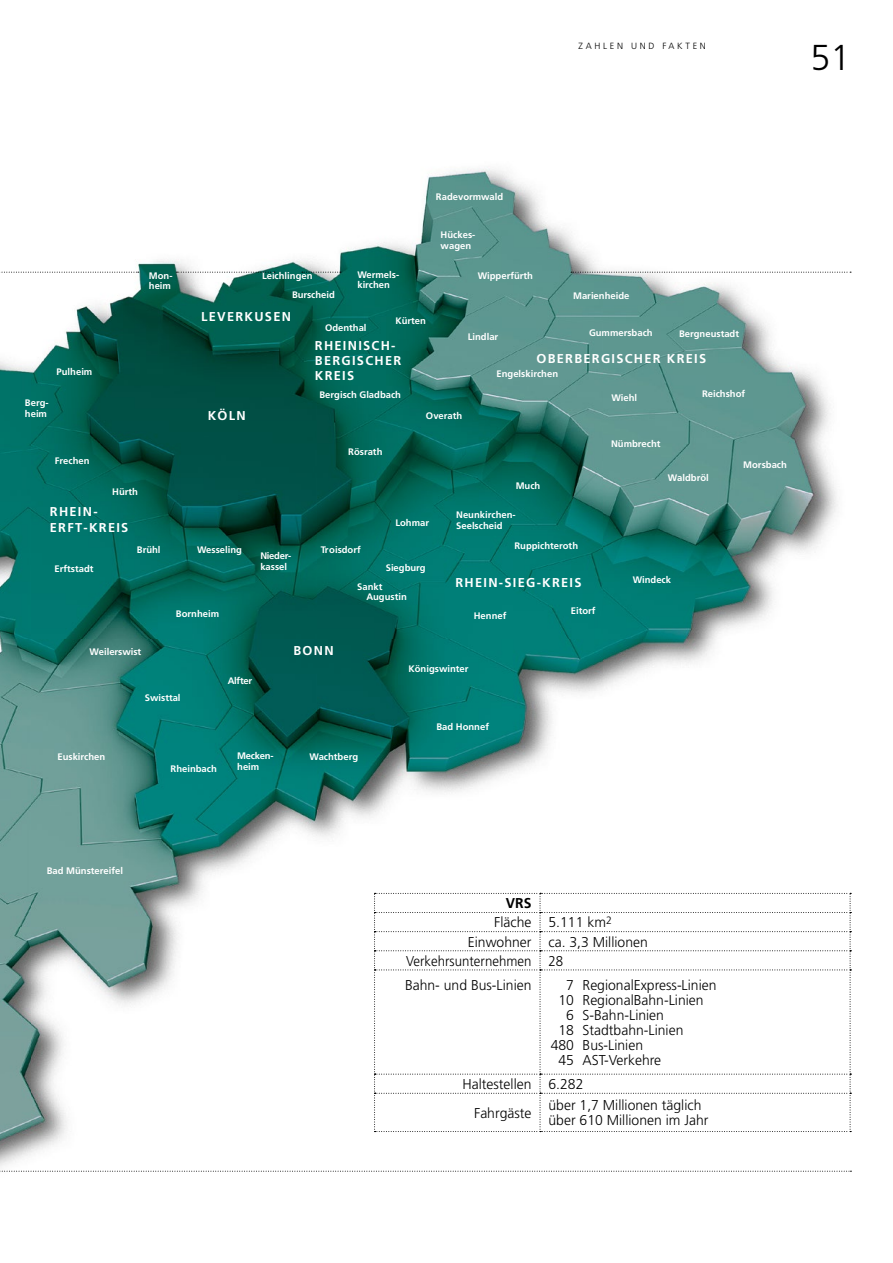
<style>
.page{position:relative;width:893px;height:1263px;background:#fff}
.page>*{position:absolute;margin:0;border:0;box-sizing:border-box;transform-origin:0 0}
.t1{font:300 36px "Frutiger LT";color:#000}
.t2{font:300 14.25px/28.7px "Frutiger LT";color:#000}
.t3{font:300 14.25px "Frutiger LT";color:#000;scale:.93 1}
.t4{font:700 14.25px "Frutiger LT";color:#000}
.t5{font:700 12.9px/14.9px "Frutiger";letter-spacing:.1em;color:#fff}
.t6{font:700 9.45px/10.8px "Frutiger";color:#fff}
.t7{font:700 9.45px/10.8px "Frutiger";letter-spacing:-.025em;color:#fff}
.t8{font:300 9px "Frutiger LT";letter-spacing:.3em;color:#000}
</style>
<div class="page">
<img style="left:0;top:169px;width:850px;height:1002px">
<svg style="left:0;top:272px;width:139px;height:1px"></svg>
<svg style="left:176px;top:272px;width:99px;height:1px"></svg>
<svg style="left:302px;top:272px;width:39px;height:1px"></svg>
<svg style="left:571px;top:272px;width:280px;height:1px"></svg>
<svg style="left:0;top:1171px;width:851px;height:1px"></svg>
<svg style="left:374px;top:893px;width:477px;height:239px"></svg>
<p class="t8" style="left:579px;top:41px;width:129px">ZAHLEN UND FAKTEN</p>
<h1 class="t1" style="left:810px;top:37px;width:42px">51</h1>
<p class="t6" style="left:436px;top:191px;width:69px">Radevormwald</p>
<p class="t6" style="left:441px;top:229px;width:36px">Hückes&shy;wagen</p>
<p class="t6" style="left:57px;top:366px;width:37px">Pulheim</p>
<p class="t6" style="left:149px;top:270px;width:25px">Mon-</p>
<p class="t6" style="left:262px;top:270px;width:52px">Leichlingen</p>
<p class="t6" style="left:149px;top:281px;width:24px">heim</p>
<p class="t6" style="left:292px;top:289px;width:45px">Burscheid</p>
<p class="t6" style="left:357px;top:269px;width:43px">Wermels&shy;kirchen</p>
<h3 class="t5" style="left:201px;top:309px;width:91px">LEVERKUSEN</h3>
<p class="t6" style="left:395px;top:316px;width:32px">Kürten</p>
<p class="t6" style="left:325px;top:322px;width:43px">Odenthal</p>
<h3 class="t5" style="left:315px;top:338px;width:88px">RHEINISCH-<br>BERGISCHER<br>KREIS</h3>
<p class="t6" style="left:478px;top:270px;width:57px">Wipperfürth</p>
<p class="t6" style="left:468px;top:331px;width:32px">Lindlar</p>
<p class="t6" style="left:573px;top:290px;width:58px">Marienheide</p>
<p class="t6" style="left:589px;top:327px;width:65px">Gummersbach</p>
<p class="t6" style="left:679px;top:328px;width:62px">Bergneustadt</p>
<h3 class="t5" style="left:536px;top:351px;width:171px">OBERBERGISCHER KREIS</h3>
<p class="t6" style="left:496px;top:368px;width:63px">Engelskirchen</p>
<p class="t6" style="left:25px;top:397px;width:25px">Berg&shy;heim</p>
<h3 class="t5" style="left:208px;top:408px;width:40px">KÖLN</h3>
<p class="t6" style="left:319px;top:389px;width:83px">Bergisch Gladbach</p>
<p class="t6" style="left:426px;top:410px;width:38px">Overath</p>
<p class="t6" style="left:611px;top:393px;width:27px">Wiehl</p>
<p class="t6" style="left:702px;top:388px;width:45px">Reichshof</p>
<p class="t6" style="left:348px;top:446px;width:36px">Rösrath</p>
<p class="t6" style="left:611px;top:438px;width:51px">Nümbrecht</p>
<p class="t6" style="left:55px;top:456px;width:36px">Frechen</p>
<p class="t6" style="left:743px;top:459px;width:45px">Morsbach</p>
<p class="t6" style="left:112px;top:487px;width:27px">Hürth</p>
<p class="t6" style="left:516px;top:480px;width:26px">Much</p>
<p class="t6" style="left:668px;top:472px;width:42px">Waldbröl</p>
<h3 class="t5" style="left:50px;top:503px;width:80px;line-height:16.2px">RHEIN-<br>ERFT-KREIS</h3>
<p class="t6" style="left:395px;top:517px;width:35px">Lohmar</p>
<p class="t6" style="left:456px;top:509px;width:61px">Neunkirchen-<br>Seelscheid</p>
<p class="t6" style="left:55px;top:563px;width:40px">Erftstadt</p>
<p class="t6" style="left:137px;top:545px;width:25px">Brühl</p>
<p class="t6" style="left:197px;top:544px;width:46px">Wesseling</p>
<p class="t6" style="left:176px;top:609px;width:45px">Bornheim</p>
<p class="t6" style="left:260px;top:550px;width:32px">Nieder&shy;kassel</p>
<p class="t6" style="left:321px;top:544px;width:41px">Troisdorf</p>
<p class="t6" style="left:386px;top:563px;width:42px">Siegburg</p>
<p class="t6" style="left:366px;top:582px;width:42px;line-height:9.6px;text-indent:-9px">Sankt<br>Augustin</p>
<p class="t6" style="left:514px;top:540px;width:65px">Ruppichteroth</p>
<h3 class="t5" style="left:455px;top:575px;width:128px">RHEIN-SIEG-KREIS</h3>
<p class="t6" style="left:474px;top:610px;width:34px">Hennef</p>
<p class="t6" style="left:571px;top:605px;width:26px">Eitorf</p>
<p class="t6" style="left:90px;top:646px;width:53px">Weilerswist</p>
<p class="t6" style="left:145px;top:692px;width:37px">Swisttal</p>
<p class="t6" style="left:228px;top:676px;width:26px">Alfter</p>
<h3 class="t5" style="left:293px;top:643px;width:42px">BONN</h3>
<p class="t6" style="left:408px;top:663px;width:62px">Königswinter</p>
<p class="t6" style="left:436px;top:721px;width:54px">Bad Honnef</p>
<p class="t6" style="left:57px;top:751px;width:49px">Euskirchen</p>
<p class="t6" style="left:171px;top:763px;width:48px">Rheinbach</p>
<p class="t7" style="left:237px;top:750px;width:38px">Mecken&shy;heim</p>
<p class="t6" style="left:309px;top:751px;width:50px">Wachtberg</p>
<p class="t6" style="left:633px;top:575px;width:40px">Windeck</p>
<p class="t6" style="left:47px;top:865px;width:78px">Bad Münstereifel</p>
<h2 class="t4" style="left:506px;top:895px;width:27px">VRS</h2>
<h2 class="t2" style="left:494px;top:908px;width:119px">Fläche 5.111 km<sup>2</sup></h2>
<h2 class="t2" style="left:468px;top:927px;width:181px">Einwohner ca. 3,3 Millionen</h2>
<h2 class="t3" style="left:406px;top:953px;width:170px">Verkehrsunternehmen 28</h2>
<h2 class="t2" style="left:405px;top:971px;width:128px">Bahn- und Bus-Linien</h2>
<h2 class="t2" style="left:566px;top:971px;width:152px">7 RegionalExpress-Linien</h2>
<h2 class="t2" style="left:558px;top:986px;width:147px">10 RegionalBahn-Linien</h2>
<h2 class="t2" style="left:566px;top:1001px;width:99px">6 S-Bahn-Linien</h2>
<h2 class="t2" style="left:558px;top:1016px;width:126px">18 Stadtbahn-Linien</h2>
<h2 class="t2" style="left:551px;top:1031px;width:94px">480 Bus-Linien</h2>
<h2 class="t2" style="left:558px;top:1046px;width:104px">45 AST-Verkehre</h2>
<h2 class="t2" style="left:474px;top:1070px;width:111px;text-indent:-12px">Haltestellen 6.282<br>Fahrgäste</h2>
<h2 class="t2" style="left:549px;top:1098px;width:161px;line-height:15px">über 1,7 Millionen täglich über 610 Millionen im Jahr</h2>
</div>
